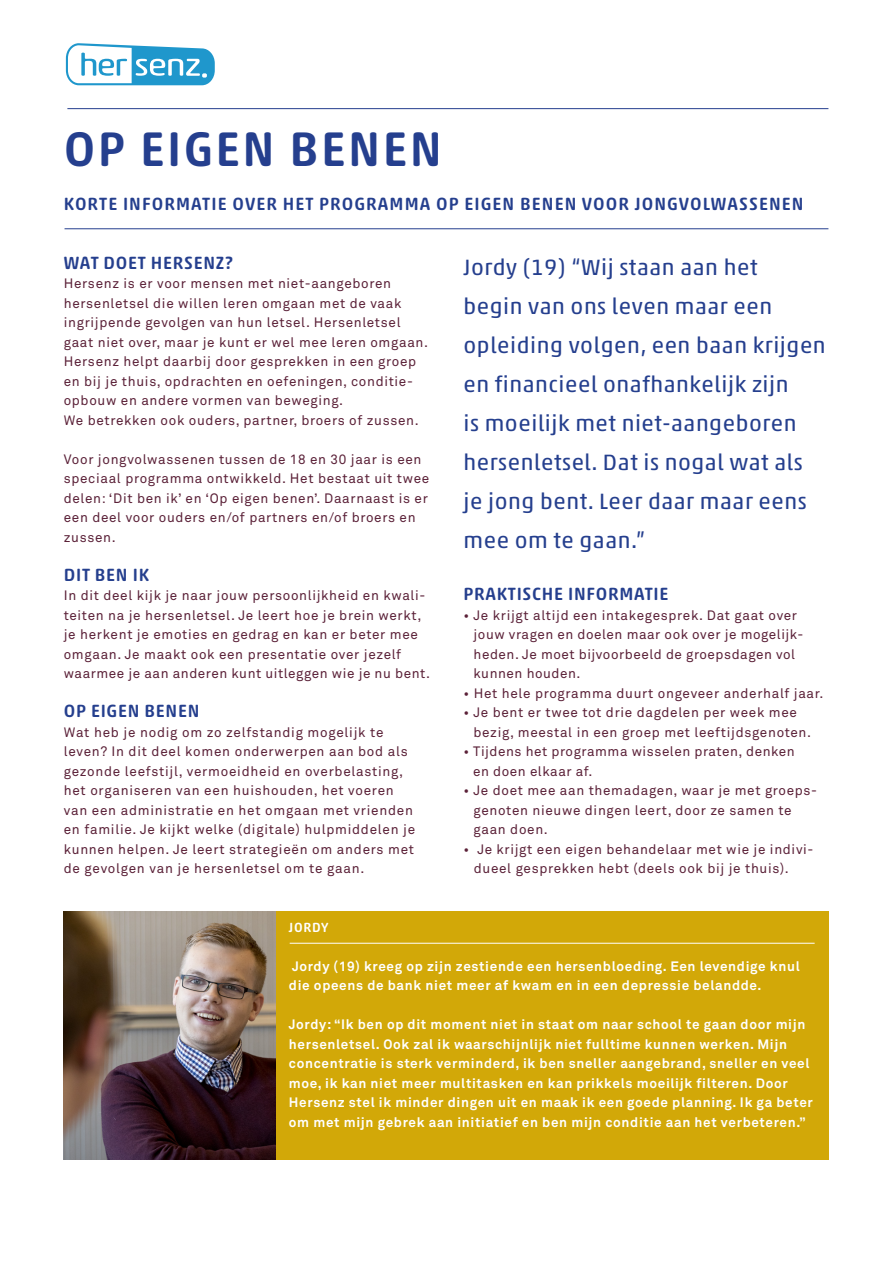
<style>
.page{position:relative;width:893px;height:1263px;background:#fff}
.page>*{position:absolute;margin:0;border:0;box-sizing:border-box;transform-origin:0 0}
.grote_titel{font:500 49.35px "Akko Rounded Std";letter-spacing:.05em;color:#253f8e}
.uitspraak_wit_groot{font:22.5px/39px "Akko Std";letter-spacing:.025em;color:#253f8e}
.broodtekst{font:500 18px "Akko Rounded Std";letter-spacing:.055em;color:#253f8e}
.broodtekst-2{font:13.5px/19.5px "Akkurat";letter-spacing:.05em;color:#5b2138}
.broodtekst-3{font:700 13.5px/19.5px "Akkurat";letter-spacing:.05em;color:#fff}
.broodtekst-4{font:500 13.5px "Akko Rounded Std";letter-spacing:.05em;color:#fff}
</style>
<div class="page">
<hr style="left:65px;top:228px;width:763px;height:1px;background:#253f8e">
<hr style="left:67px;top:108px;width:761px;height:1px;background:#253f8e">
<svg style="left:66px;top:43px;width:149px;height:42px"></svg>
<img style="left:64px;top:912px;width:212px;height:248px">
<div style="left:276px;top:912px;width:553px;height:248px;background:#d2a808"></div>
<hr style="left:290px;top:943px;width:525px;height:1px;background:#fff">
<p class="grote_titel" style="left:64px;top:119px;width:380px">OP EIGEN BENEN</p>
<p class="broodtekst" style="left:64px;top:193px;width:741px">KORTE INFORMATIE OVER HET PROGRAMMA OP EIGEN BENEN VOOR JONGVOLWASSENEN</p>
<p class="broodtekst" style="left:64px;top:251px;width:171px">WAT DOET HERSENZ?</p>
<p class="broodtekst-2" style="left:64px;top:274px;width:366px">Hersenz is er voor mensen met niet-aangeboren hersenletsel die willen leren omgaan met de vaak ingrijpende gevolgen van hun letsel. Hersenletsel gaat niet over, maar je kunt er wel mee leren omgaan.<br>Hersenz helpt daarbij door gesprekken in een groep en bij je thuis, opdrachten en oefeningen, conditie&shy;opbouw en andere vormen van beweging.<br>We betrekken ook ouders, partner, broers of zussen.</p>
<p class="broodtekst-2" style="left:64px;top:449px;width:367px">Voor jongvolwassenen tussen de 18 en 30 jaar is een speciaal programma ontwikkeld. Het bestaat uit twee delen: ‘Dit ben ik’ en ‘Op eigen benen’. Daarnaast is er een deel voor ouders en/of partners en/of broers en zussen.</p>
<p class="broodtekst" style="left:64px;top:563px;width:87px">DIT BEN IK</p>
<p class="broodtekst-2" style="left:64px;top:586px;width:368px">In dit deel kijk je naar jouw persoonlijkheid en kwali&shy;teiten na je hersenletsel. Je leert hoe je brein werkt, je herkent je emoties en gedrag en kan er beter mee omgaan. Je maakt ook een presentatie over jezelf waarmee je aan anderen kunt uitleggen wie je nu bent.</p>
<p class="broodtekst" style="left:64px;top:700px;width:137px">OP EIGEN BENEN</p>
<p class="broodtekst-2" style="left:64px;top:722px;width:353px">Wat heb je nodig om zo zelfstandig mogelijk te leven? In dit deel komen onderwerpen aan bod als gezonde leefstijl, vermoeidheid en overbelasting, het organiseren van een huishouden, het voeren van een administratie en het omgaan met vrienden en familie. Je kijkt welke (digitale) hulpmiddelen je kunnen helpen. Je leert strategieën om anders met de gevolgen van je hersenletsel om te gaan.</p>
<p class="uitspraak_wit_groot" style="left:463px;top:247px;width:364px">Jordy (19) “Wij staan aan het<br>begin van ons leven maar een opleiding volgen, een baan krijgen en financieel onafhankelijk zijn<br>is moeilijk met niet-aangeboren hersenletsel. Dat is nogal wat als je jong bent. Leer daar maar eens mee om te gaan.”</p>
<p class="broodtekst" style="left:463px;top:583px;width:207px">PRAKTISCHE INFORMATIE</p>
<p class="broodtekst-2" style="left:474px;top:605px;width:329px;text-indent:-10px">• Je krijgt altijd een intakegesprek. Dat gaat over jouw vragen en doelen maar ook over je mogelijk&shy;heden. Je moet bijvoorbeeld de groepsdagen vol kunnen houden.</p>
<p class="broodtekst-2" style="left:463px;top:683px;width:361px">• Het hele programma duurt ongeveer anderhalf jaar.</p>
<p class="broodtekst-2" style="left:474px;top:703px;width:339px;text-indent:-10px">• Je bent er twee tot drie dagdelen per week mee bezig, meestal in een groep met leeftijdsgenoten.</p>
<p class="broodtekst-2" style="left:473px;top:742px;width:323px;text-indent:-10px">• Tijdens het programma wisselen praten, denken en doen elkaar af.</p>
<p class="broodtekst-2" style="left:474px;top:781px;width:345px;text-indent:-10px">• Je doet mee aan themadagen, waar je met groeps&shy;genoten nieuwe dingen leert, door ze samen te gaan doen.</p>
<p class="broodtekst-2" style="left:474px;top:839px;width:341px;text-indent:-10px">• Je krijgt een eigen behandelaar met wie je indivi&shy;dueel gesprekken hebt (deels ook bij je thuis).</p>
<p class="broodtekst-4" style="left:289px;top:919px;width:41px">JORDY</p>
<p class="broodtekst-3" style="left:289px;top:956px;width:512px">Jordy (19) kreeg op zijn zestiende een hersenbloeding. Een levendige knul die opeens de bank niet meer af kwam en in een depressie belandde.</p>
<p class="broodtekst-3" style="left:289px;top:1014px;width:525px">Jordy: “Ik ben op dit moment niet in staat om naar school te gaan door mijn hersenletsel. Ook zal ik waarschijnlijk niet fulltime kunnen werken. Mijn concentratie is sterk verminderd, ik ben sneller aangebrand, sneller en veel moe, ik kan niet meer multitasken en kan prikkels moeilijk filteren. Door Hersenz stel ik minder dingen uit en maak ik een goede planning. Ik ga beter om met mijn gebrek aan initiatief en ben mijn conditie aan het verbeteren.”</p>
</div>
